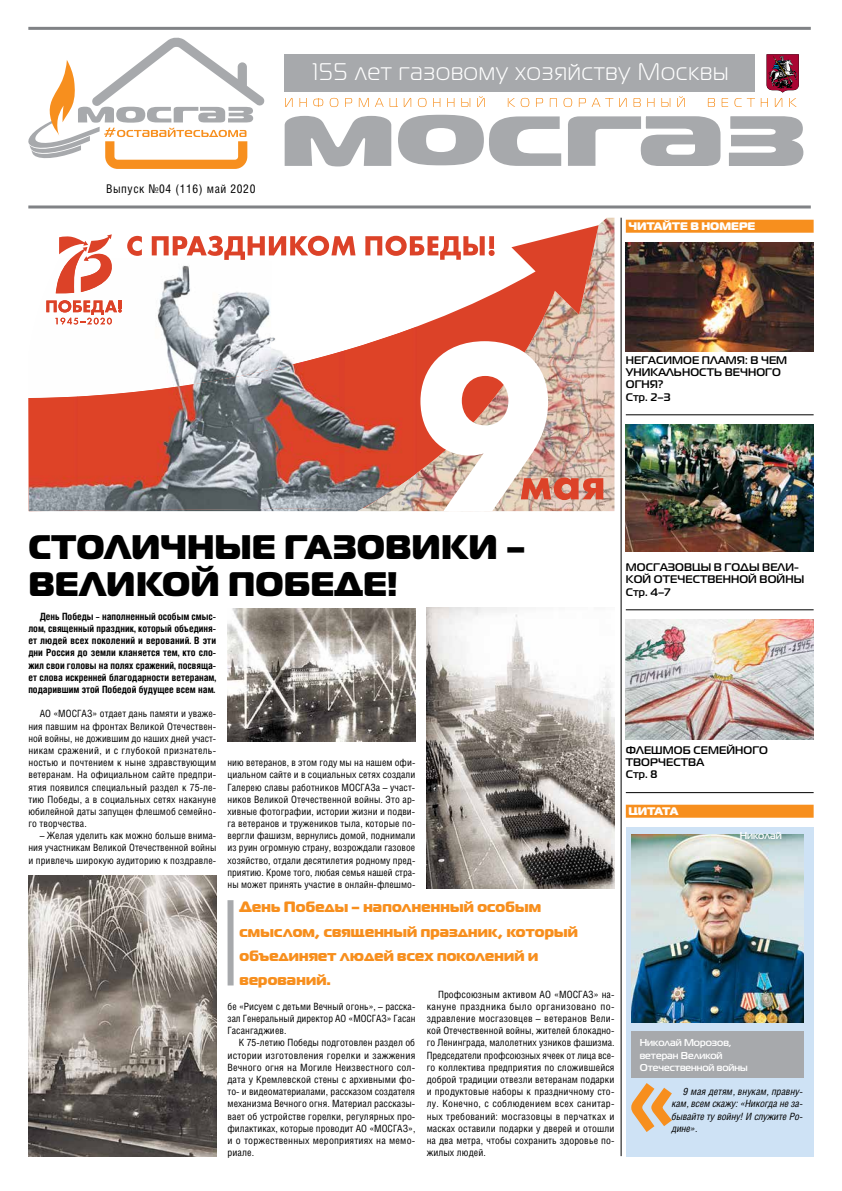
<style>
.page{position:relative;width:842px;height:1191px;background:#fff}
.page>*{position:absolute;margin:0;border:0;box-sizing:border-box;transform-origin:0 0}
.t1{font:34px/36.5px "Magistral Black C";color:#000}
.t2{font:24px "Magistral";letter-spacing:.04em;color:#fff}
.t3{font:900 15px/24.4px "Magistral";letter-spacing:.015em;color:#f78f1e}
.t4{font:12px "Helios Cond";letter-spacing:.05em;color:#000}
.t5{font:700 11px/12.2px "Magistral";letter-spacing:.01em;color:#000}
.t6{font:900 11px "Magistral";color:#fff}
.t7{font:10px/12.2px "Helios Cond";letter-spacing:.01em;color:#000;text-align:justify}
.t8{font:700 10px/12.2px "Helios Cond";color:#000;text-align:justify}
.t9{font:italic 10px/12.2px "Helios Cond";letter-spacing:-.01em;color:#000;text-align:justify}
.t10{font:700 10px/12.2px "Magistral";color:#fff}
</style>
<div class="page">
<img style="left:599px;top:218px;width:15px;height:293px">
<svg style="left:28px;top:225px;width:571px;height:286px"></svg>
<svg style="left:56px;top:234px;width:60px;height:59px"></svg>
<img style="left:29px;top:352px;width:1px;height:44px">
<img style="left:41px;top:259px;width:18px;height:43px">
<img style="left:271px;top:259px;width:146px;height:91px">
<img style="left:247px;top:509px;width:40px;height:2px">
<svg style="left:152px;top:236px;width:203px;height:24px"></svg>
<img style="left:287px;top:508px;width:121px;height:3px">
<img style="left:344px;top:326px;width:73px;height:182px">
<img style="left:247px;top:350px;width:97px;height:159px">
<img style="left:77px;top:374px;width:170px;height:137px">
<img style="left:29px;top:396px;width:48px;height:115px">
<svg style="left:46px;top:300px;width:76px;height:25px"></svg>
<img style="left:56px;top:259px;width:23px;height:34px">
<img style="left:81px;top:259px;width:35px;height:33px">
<svg style="left:420px;top:341px;width:183px;height:170px"></svg>
<div style="left:626px;top:827px;width:188px;height:329px;background:#cee2f5"></div>
<hr style="left:28px;top:205px;width:783px;height:3px;background:#808285">
<hr style="left:28px;top:27px;width:783px;height:3px;background:#808285">
<div style="left:626px;top:220px;width:188px;height:13px;background:#f78f1e"></div>
<hr style="left:626px;top:414px;width:188px;height:1px;background:#000">
<hr style="left:626px;top:609px;width:188px;height:1px;background:#000">
<hr style="left:626px;top:792px;width:188px;height:1px;background:#000">
<img style="left:626px;top:243px;width:188px;height:109px">
<img style="left:626px;top:425px;width:188px;height:127px">
<img style="left:626px;top:620px;width:188px;height:119px">
<hr style="left:621px;top:218px;width:1px;height:938px;background:#000">
<div style="left:631px;top:1030px;width:173px;height:47px;background:#a7a9ac"></div>
<img style="left:631px;top:834px;width:172px;height:188px">
<svg style="left:631px;top:1083px;width:41px;height:49px"></svg>
<div style="left:626px;top:804px;width:188px;height:13px;background:#f78f1e"></div>
<img style="left:28px;top:875px;width:188px;height:281px">
<img style="left:427px;top:607px;width:187px;height:281px">
<img style="left:227px;top:608px;width:188px;height:133px">
<div style="left:284px;top:54px;width:471px;height:37px;background:#a7a9ac"></div>
<svg style="left:285px;top:116px;width:106px;height:50px"></svg>
<svg style="left:398px;top:115px;width:163px;height:51px"></svg>
<svg style="left:568px;top:116px;width:236px;height:50px"></svg>
<svg style="left:285px;top:98px;width:8px;height:9px"></svg>
<svg style="left:299px;top:98px;width:8px;height:9px"></svg>
<svg style="left:313px;top:98px;width:10px;height:9px"></svg>
<svg style="left:330px;top:98px;width:8px;height:9px"></svg>
<svg style="left:345px;top:98px;width:7px;height:9px"></svg>
<svg style="left:359px;top:98px;width:10px;height:9px"></svg>
<svg style="left:375px;top:98px;width:9px;height:9px"></svg>
<svg style="left:390px;top:98px;width:8px;height:9px"></svg>
<svg style="left:404px;top:98px;width:7px;height:9px"></svg>
<svg style="left:418px;top:98px;width:9px;height:9px"></svg>
<svg style="left:433px;top:98px;width:7px;height:9px"></svg>
<svg style="left:447px;top:98px;width:7px;height:9px"></svg>
<svg style="left:461px;top:98px;width:9px;height:9px"></svg>
<svg style="left:477px;top:96px;width:8px;height:11px"></svg>
<svg style="left:508px;top:98px;width:7px;height:9px"></svg>
<svg style="left:521px;top:98px;width:8px;height:9px"></svg>
<svg style="left:536px;top:98px;width:7px;height:9px"></svg>
<svg style="left:550px;top:98px;width:7px;height:9px"></svg>
<svg style="left:563px;top:98px;width:9px;height:9px"></svg>
<svg style="left:579px;top:98px;width:7px;height:9px"></svg>
<svg style="left:592px;top:98px;width:21px;height:9px"></svg>
<svg style="left:619px;top:98px;width:8px;height:9px"></svg>
<svg style="left:633px;top:98px;width:8px;height:9px"></svg>
<svg style="left:647px;top:98px;width:7px;height:9px"></svg>
<svg style="left:661px;top:98px;width:9px;height:9px"></svg>
<svg style="left:677px;top:96px;width:8px;height:11px"></svg>
<svg style="left:708px;top:98px;width:7px;height:9px"></svg>
<svg style="left:722px;top:98px;width:6px;height:9px"></svg>
<svg style="left:734px;top:98px;width:21px;height:9px"></svg>
<svg style="left:761px;top:54px;width:38px;height:53px"></svg>
<svg style="left:28px;top:38px;width:237px;height:131px"></svg>
<div style="left:227px;top:900px;width:7px;height:85px;background:#a7a9ac"></div>
<p class="t4" style="left:106px;top:182px;width:151px">Выпуск №04 (116) май 2020</p>
<h2 class="t2" style="left:313px;top:57px;width:417px">155 лет газовому хозяйству Москвы</h2>
<p class="t6" style="left:628px;top:218px;width:128px">ЧИТАЙТЕ В НОМЕРЕ</p>
<p class="t5" style="left:626px;top:354px;width:163px">НЕГАСИМОЕ ПЛАМЯ: В ЧЕМ<br>УНИКАЛЬНОСТЬ ВЕЧНОГО<br>ОГНЯ?<br>Стр. 2–3</p>
<h1 class="t1" style="left:28px;top:527px;width:498px">СТОЛИЧНЫЕ ГАЗОВИКИ –<br>ВЕЛИКОЙ ПОБЕДЕ!</h1>
<p class="t8" style="left:28px;top:610px;width:189px;text-indent:11px">День Победы – наполненный особым смыс&shy;лом, священный праздник, который объединя&shy;ет людей всех поколений и верований. В эти дни Россия до земли кланяется тем, кто сло&shy;жил свои головы на полях сражений, посвяща&shy;ет слова искренней благодарности ветеранам, подарившим этой Победой будущее всем нам.</p>
<p class="t7" style="left:28px;top:707px;width:189px;text-indent:11px">АО «МОСГАЗ» отдает дань памяти и уваже&shy;ния павшим на фронтах Великой Отечествен&shy;ной войны, не дожившим до наших дней участ&shy;никам сражений, и с глубокой признатель&shy;ностью и почтением к ныне здравствующим ветеранам. На официальном сайте предпри&shy;ятия появился специальный раздел к 75-ле&shy;тию Победы, а в социальных сетях накануне юбилейной даты запущен флешмоб семейно&shy;го творчества.</p>
<p class="t7" style="left:28px;top:829px;width:189px;text-indent:11px">– Желая уделить как можно больше внима&shy;ния участникам Великой Отечественной войны и привлечь широкую аудиторию к поздравле-</p>
<p class="t7" style="left:227px;top:756px;width:189px">нию ветеранов, в этом году мы на нашем офи&shy;циальном сайте и в социальных сетях создали Галерею славы работников МОСГАЗа – участ&shy;ников Великой Отечественной войны. Это ар&shy;хивные фотографии, истории жизни и подви&shy;га ветеранов и тружеников тыла, которые по&shy;вергли фашизм, вернулись домой, поднимали из руин огромную страну, возрождали газовое хозяйство, отдали десятилетия родному пред&shy;приятию. Кроме того, любая семья нашей стра&shy;ны может принять участие в онлайн-флешмо-</p>
<h3 class="t3" style="left:240px;top:895px;width:340px">День Победы – наполненный особым смыслом, священный праздник, который объединяет людей всех поколений и верований.</h3>
<p class="t7" style="left:227px;top:1000px;width:189px">бе «Рисуем с детьми Вечный огонь», – расска&shy;зал Генеральный директор АО «МОСГАЗ» Гасан Гасангаджиев.</p>
<p class="t7" style="left:227px;top:1036px;width:189px;text-indent:11px">К 75-летию Победы подготовлен раздел об истории изготовления горелки и зажжения Вечного огня на Могиле Неизвестного сол&shy;дата у Кремлевской стены с архивными фо&shy;то- и видеоматериалами, рассказом создателя механизма Вечного огня. Материал рассказы&shy;вает об устройстве горелки, регулярных про&shy;филактиках, которые проводит АО «МОСГАЗ», и о торжественных мероприятиях на мемо&shy;риале.</p>
<p class="t7" style="left:427px;top:987px;width:189px;text-indent:11px">Профсоюзным активом АО «МОСГАЗ» на&shy;кануне праздника было организовано по&shy;здравление мосгазовцев – ветеранов Вели&shy;кой Отечественной войны, жителей блокадно&shy;го Ленинграда, малолетних узников фашизма.<br>Председатели профсоюзных ячеек от лица все&shy;го коллектива предприятия по сложившейся доброй традиции отвезли ветеранам подарки и продуктовые наборы к праздничному сто&shy;лу. Конечно, с соблюдением всех санитар&shy;ных требований: мосгазовцы в перчатках и масках оставили подарки у дверей и отошли на два метра, чтобы сохранить здоровье по&shy;жилых людей.</p>
<p class="t5" style="left:626px;top:561px;width:180px">МОСГАЗОВЦЫ В ГОДЫ ВЕЛИ-<br>КОЙ ОТЕЧЕСТВЕННОЙ ВОЙНЫ<br>Стр. 4–7</p>
<p class="t5" style="left:626px;top:744px;width:144px">ФЛЕШМОБ СЕМЕЙНОГО<br>ТВОРЧЕСТВА<br>Стр. 8</p>
<p class="t6" style="left:628px;top:803px;width:52px">ЦИТАТА</p>
<p class="t10" style="left:740px;top:829px;width:43px">Николай</p>
<p class="t10" style="left:640px;top:1036px;width:110px">Николай Морозов, ветеран Великой<br>Отечественной войны</p>
<p class="t9" style="left:672px;top:1085px;width:132px;text-indent:11px">9 мая детям, внукам, правну&shy;кам, всем скажу: «Никогда не за&shy;бывайте ту войну! И служите Ро&shy;дине».</p>
</div>
